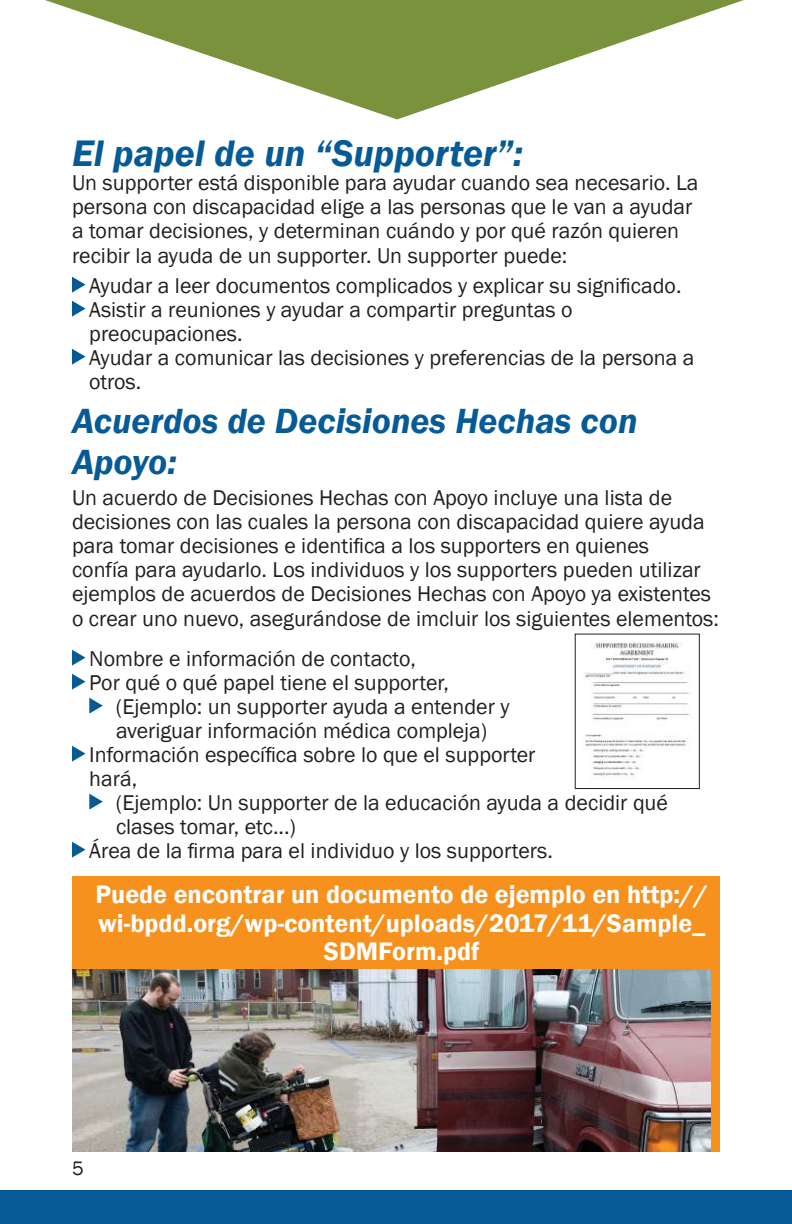
<style>
.page{position:relative;width:792px;height:1224px;background:#fff}
.page>*{position:absolute;margin:0;border:0;box-sizing:border-box;transform-origin:0 0}
.t1{font:italic 600 38px "Franklin Gothic";color:#065b97}
.t2{font:italic 600 36px/41.8px "Franklin Gothic";color:#065b97}
.t3{font:600 26px/28.6px "Franklin Gothic";color:#fff;text-align:center}
.t4{font:22px/24.2px "Franklin Gothic";color:#221f1f}
.t5{font:20px "Franklin Gothic";color:#221f1f}
</style>
<div class="page">
<svg style="left:72px;top:276px;width:14px;height:17px"></svg>
<svg style="left:72px;top:300px;width:14px;height:17px"></svg>
<svg style="left:72px;top:348px;width:14px;height:17px"></svg>
<svg style="left:72px;top:649px;width:14px;height:17px"></svg>
<svg style="left:72px;top:673px;width:14px;height:17px"></svg>
<svg style="left:89px;top:697px;width:14px;height:17px"></svg>
<svg style="left:72px;top:745px;width:14px;height:17px"></svg>
<svg style="left:89px;top:793px;width:14px;height:17px"></svg>
<svg style="left:72px;top:841px;width:14px;height:17px"></svg>
<div style="left:0;top:1191px;width:792px;height:33px;background:#065b97"></div>
<svg style="left:45px;top:0;width:699px;height:119px"></svg>
<img style="left:72px;top:968px;width:639px;height:184px">
<div style="left:711px;top:880px;width:9px;height:272px;background:#f7911d"></div>
<div style="left:72px;top:876px;width:648px;height:92px;background:#f7911d"></div>
<img style="left:584px;top:642px;width:107px;height:137px">
<div style="left:575px;top:634px;width:125px;height:155px;border:1px solid #221f1f"></div>
<h1 class="t1" style="left:72px;top:137px;width:452px">El papel de un “Supporter”:</h1>
<p class="t4" style="left:72px;top:172px;width:628px">Un supporter está disponible para ayudar cuando sea necesario. La persona con discapacidad elige a las personas que le van a ayudar a tomar decisiones, y determinan cuándo y por qué razón quieren recibir la ayuda de un supporter. Un supporter puede:</p>
<p class="t4" style="left:89px;top:274px;width:607px">Ayudar a leer documentos complicados y explicar su significado.<br>Asistir a reuniones y ayudar a compartir preguntas o preocupaciones.<br>Ayudar a comunicar las decisiones y preferencias de la persona a otros.</p>
<h2 class="t2" style="left:72px;top:402px;width:567px">Acuerdos de Decisiones Hechas con<br>Apoyo:</h2>
<p class="t4" style="left:72px;top:486px;width:648px">Un acuerdo de Decisiones Hechas con Apoyo incluye una lista de decisiones con las cuales la persona con discapacidad quiere ayuda para tomar decisiones e identifica a los supporters en quienes<br>confía para ayudarlo. Los individuos y los supporters pueden utilizar ejemplos de acuerdos de Decisiones Hechas con Apoyo ya existentes o crear uno nuevo, asegurándose de imcluir los siguientes elementos:</p>
<p class="t4" style="left:89px;top:647px;width:328px">Nombre e información de contacto,</p>
<p class="t4" style="left:89px;top:671px;width:361px">Por qué o qué papel tiene el supporter,</p>
<p class="t4" style="left:116px;top:695px;width:395px">(Ejemplo: un supporter ayuda a entender y</p>
<p class="t4" style="left:116px;top:719px;width:373px">averiguar información médica compleja)</p>
<p class="t4" style="left:89px;top:743px;width:448px">Información específica sobre lo que el supporter</p>
<p class="t4" style="left:89px;top:767px;width:49px">hará,</p>
<p class="t4" style="left:116px;top:791px;width:553px">(Ejemplo: Un supporter de la educación ayuda a decidir qué</p>
<p class="t4" style="left:116px;top:815px;width:182px">clases tomar, etc...)</p>
<p class="t4" style="left:89px;top:839px;width:465px">Área de la firma para el individuo y los supporters.</p>
<p class="t3" style="left:96px;top:881px;width:614px">Puede encontrar un documento de ejemplo en http:// wi-bpdd.org/wp-content/uploads/2017/11/Sample_<br>SDMForm.pdf</p>
<p class="t5" style="left:72px;top:1160px;width:13px">5</p>
</div>
